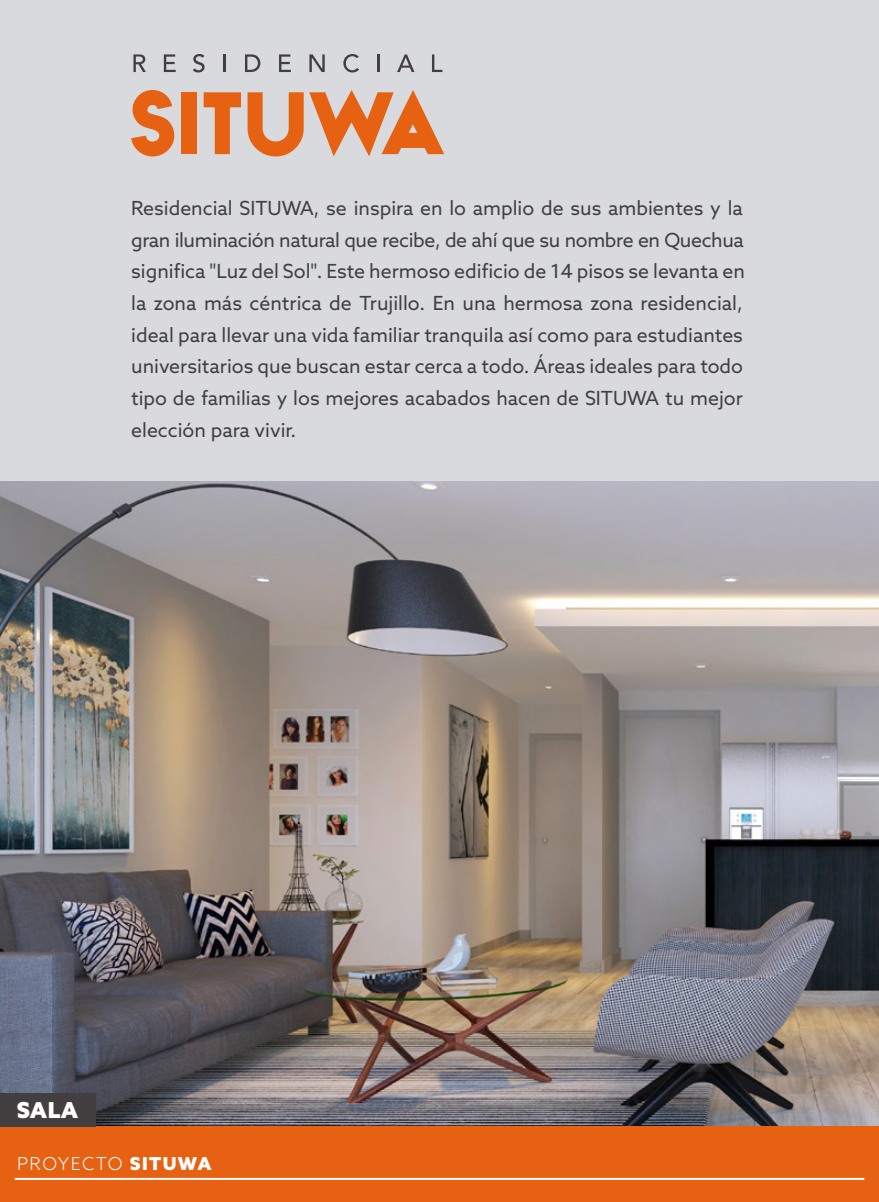
<style>
.page{position:relative;width:879px;height:1202px;background:#d8dade}
.page>*{position:absolute;margin:0;border:0;box-sizing:border-box;transform-origin:0 0}
.t1{font:900 22px "Azo Sans";color:#fff}
.t2{font:19.4px/31.6px "Azo Sans";color:#433f40;text-align:justify}
.t3{font:300 17.8px "Azo Sans";letter-spacing:.08em;color:#fff}
.s1{font-weight:900}
</style>
<div class="page">
<img style="left:0;top:481px;width:879px;height:645px">
<div style="left:0;top:1126px;width:879px;height:76px;background:#e76112"></div>
<svg style="left:133px;top:54px;width:13px;height:18px"></svg>
<svg style="left:164px;top:54px;width:12px;height:18px"></svg>
<svg style="left:193px;top:54px;width:12px;height:18px"></svg>
<hr style="left:223px;top:54px;width:3px;height:18px;background:#433f40">
<svg style="left:245px;top:54px;width:15px;height:18px"></svg>
<svg style="left:279px;top:54px;width:12px;height:18px"></svg>
<svg style="left:309px;top:54px;width:16px;height:18px"></svg>
<svg style="left:343px;top:54px;width:16px;height:18px"></svg>
<svg style="left:377px;top:54px;width:2px;height:18px"></svg>
<svg style="left:397px;top:54px;width:17px;height:18px"></svg>
<svg style="left:432px;top:54px;width:10px;height:18px"></svg>
<svg style="left:131px;top:90px;width:43px;height:66px"></svg>
<div style="left:181px;top:92px;width:16px;height:62px;background:#e76112"></div>
<svg style="left:204px;top:92px;width:37px;height:62px"></svg>
<svg style="left:247px;top:90px;width:197px;height:66px"></svg>
<div style="left:0;top:1093px;width:96px;height:33px;background:#433f40"></div>
<hr style="left:15px;top:1178px;width:849px;height:2px;background:#fff">
<p class="t2" style="left:131px;top:192px;width:615px">Residencial SITUWA, se inspira en lo amplio de sus ambientes y la gran iluminación natural que recibe, de ahí que su nombre en Quechua significa "Luz del Sol". Este hermoso edificio de 14 pisos se levanta en la zona más céntrica de Trujillo. En una hermosa zona residencial, ideal para llevar una vida familiar tranquila así como para estudiantes universitarios que buscan estar cerca a todo. Áreas ideales para todo tipo de familias y los mejores acabados hacen de SITUWA tu mejor elección para vivir.</p>
<p class="t1" style="left:17px;top:1095px;width:63px">SALA</p>
<p class="t3" style="left:17px;top:1152px;width:196px">PROYECTO <span class="s1">SITUWA</span></p>
</div>
